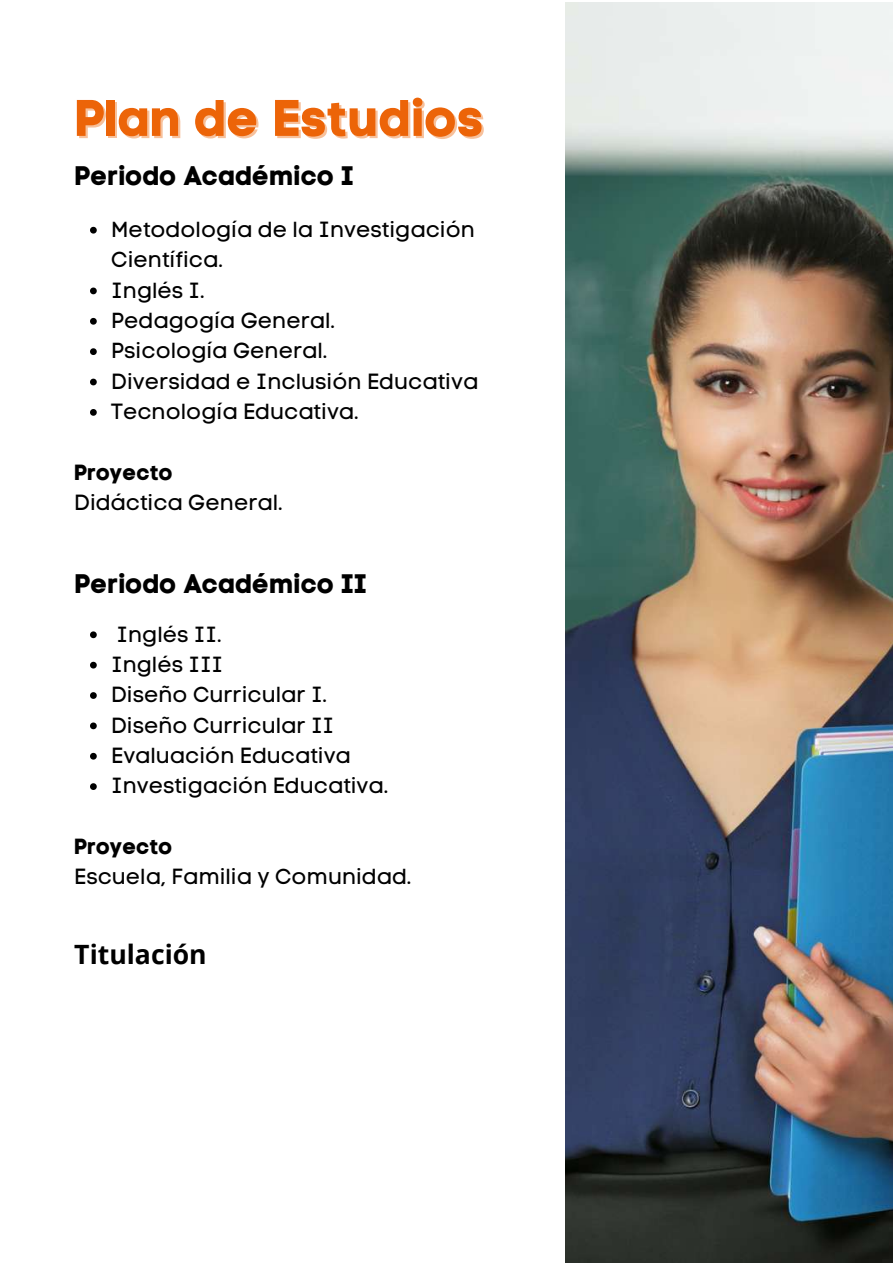
<style>
.page{position:relative;width:893px;height:1264px;background:#fff}
.page>*{position:absolute;margin:0;border:0;box-sizing:border-box;transform-origin:0 0}
.t1{font:50.85px "Code Pro Bold LC";color:#ec6408}
.t2{font:26.55px "Code Pro Bold LC";color:#000}
.t3{font:700 26.55px "Open Sans";color:#000}
.t4{font:21.75px/30.3px "Code Pro Normal LC";color:#000}
.t5{font:21.75px "Code Pro Bold LC";color:#000}
</style>
<div class="page">
<img style="left:566px;top:2px;width:326px;height:1260px">
<svg style="left:90px;top:227px;width:7px;height:6px"></svg>
<svg style="left:90px;top:287px;width:7px;height:7px"></svg>
<svg style="left:90px;top:318px;width:7px;height:7px"></svg>
<svg style="left:90px;top:348px;width:7px;height:7px"></svg>
<svg style="left:90px;top:378px;width:7px;height:7px"></svg>
<svg style="left:90px;top:409px;width:7px;height:7px"></svg>
<svg style="left:90px;top:631px;width:7px;height:7px"></svg>
<svg style="left:90px;top:661px;width:7px;height:7px"></svg>
<svg style="left:90px;top:692px;width:7px;height:7px"></svg>
<svg style="left:90px;top:722px;width:7px;height:7px"></svg>
<svg style="left:90px;top:753px;width:7px;height:6px"></svg>
<svg style="left:90px;top:783px;width:7px;height:7px"></svg>
<h1 class="t1" style="left:74px;top:88px;width:411px">Plan de Estudios</h1>
<p class="t2" style="left:75px;top:159px;width:280px">Periodo Académico I</p>
<p class="t4" style="left:111px;top:214px;width:368px">Metodología de la Investigación<br>Científica.<br>Inglés I.<br>Pedagogía General.<br>Psicología General.<br>Diversidad e Inclusión Educativa<br>Tecnología Educativa.</p>
<p class="t5" style="left:74px;top:459px;width:100px">Proyecto</p>
<p class="t4" style="left:74px;top:487px;width:210px">Didáctica General.</p>
<p class="t2" style="left:75px;top:568px;width:293px">Periodo Académico II</p>
<p class="t4" style="left:111px;top:618px;width:278px">Inglés II.<br>Inglés III<br>Diseño Curricular I.<br>Diseño Curricular II<br>Evaluación Educativa<br>Investigación Educativa.</p>
<p class="t5" style="left:74px;top:833px;width:100px">Proyecto</p>
<p class="t4" style="left:74px;top:861px;width:339px">Escuela, Familia y Comunidad.</p>
<p class="t3" style="left:74px;top:935px;width:134px">Titulación</p>
</div>
